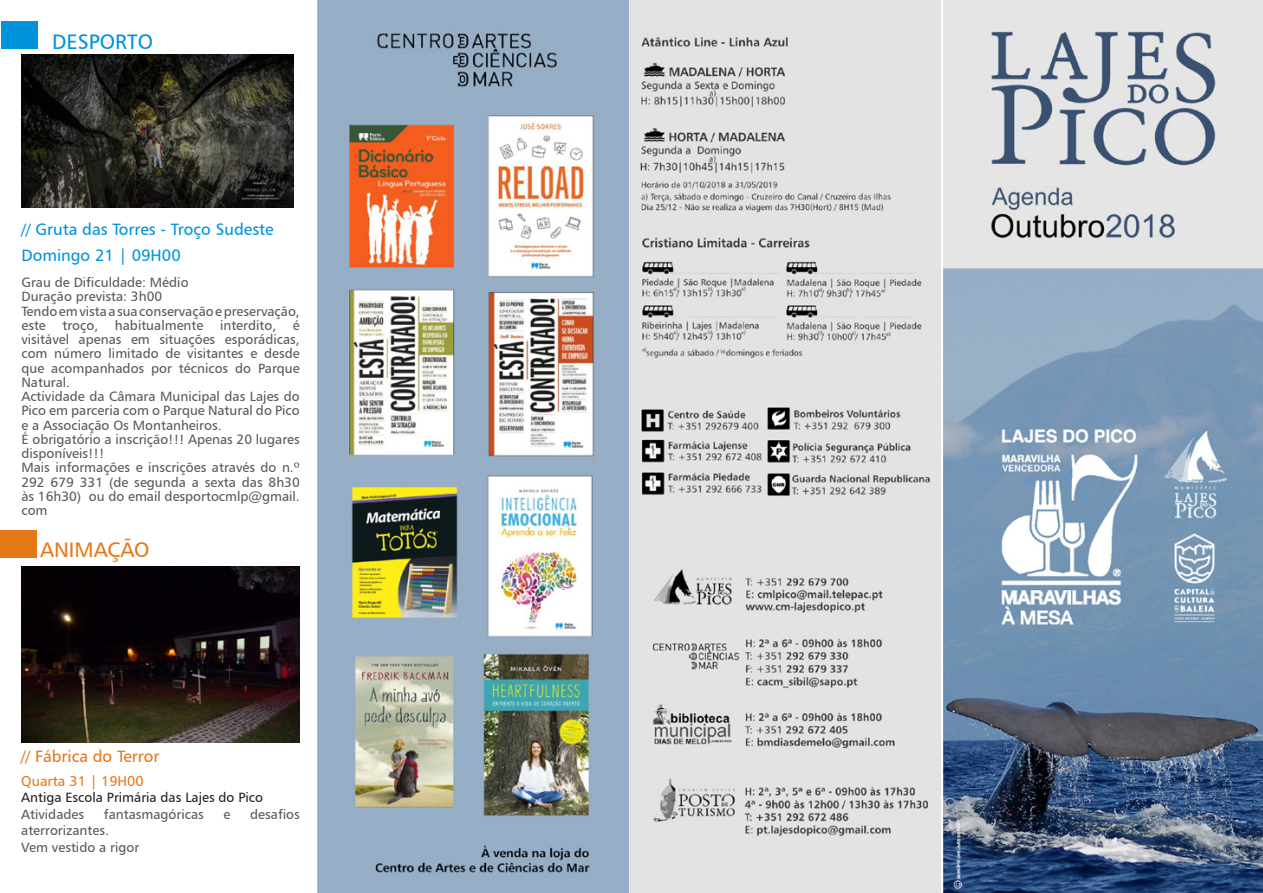
<style>
.page{position:relative;width:1263px;height:893px;background:#fff}
.page>*{position:absolute;margin:0;border:0;box-sizing:border-box;transform-origin:0 0}
.texto_corrido{font:21px "Humanist 777 BT Roman B";color:#e77817}
.texto_corrido-2{font:21px "Humanist 777 BT Roman B";color:#0093dd}
.texto_corrido-3{font:16.5px "Humanist 777 BT Roman B";color:#0093dd}
.texto_corrido-4{font:16.5px "Humanist 777 BT Roman B";color:#e77817}
.texto_corrido-5{font:14.25px "Humanist 777 BT Roman B";color:#e77817}
.texto_corrido-6{font:13.5px/14.2px "Humanist 777 BT Roman B";color:#57585a;text-align:justify}
.texto_corrido-7{font:13.5px "Humanist 777 BT Roman B";color:#231f20}
</style>
<div class="page">
<img style="left:630px;top:0;width:310px;height:893px">
<img style="left:943px;top:0;width:320px;height:893px">
<img style="left:318px;top:0;width:310px;height:893px">
<div style="left:0;top:530px;width:37px;height:28px;background:#e77817"></div>
<img style="left:21px;top:566px;width:278px;height:176px">
<div style="left:2px;top:21px;width:36px;height:28px;background:#0093dd"></div>
<img style="left:21px;top:55px;width:273px;height:152px">
<p class="texto_corrido-2" style="left:52px;top:29px;width:103px">DESPORTO</p>
<p class="texto_corrido-3" style="left:21px;top:219px;width:254px">// Gruta das Torres - Troço Sudeste</p>
<p class="texto_corrido-3" style="left:21px;top:245px;width:161px">Domingo 21 | 09H00</p>
<p class="texto_corrido-6" style="left:21px;top:275px;width:169px">Grau de Dificuldade: Médio</p>
<p class="texto_corrido-6" style="left:21px;top:289px;width:142px">Duração prevista: 3h00</p>
<p class="texto_corrido-6" style="left:21px;top:304px;width:280px">Tendo em vista a sua conservação e preservação, este troço, habitualmente interdito, é visitável apenas em situações esporádicas, com número limitado de visitantes e desde que acompanhados por técnicos do Parque Natural.</p>
<p class="texto_corrido-6" style="left:21px;top:389px;width:280px">Actividade da Câmara Municipal das Lajes do Pico em parceria com o Parque Natural do Pico e a Associação Os Montanheiros.</p>
<p class="texto_corrido-6" style="left:21px;top:432px;width:280px">É obrigatório a inscrição!!! Apenas 20 lugares disponíveis!!!</p>
<p class="texto_corrido-6" style="left:21px;top:460px;width:280px">Mais informações e inscrições através do n.º 292 679 331 (de segunda a sexta das 8h30 às 16h30) ou do email desportocmlp@gmail. com</p>
<p class="texto_corrido" style="left:40px;top:537px;width:111px">ANIMAÇÃO</p>
<p class="texto_corrido-4" style="left:21px;top:746px;width:140px">// Fábrica do Terror</p>
<p class="texto_corrido-5" style="left:21px;top:772px;width:124px">Quarta 31 | 19H00</p>
<p class="texto_corrido-7" style="left:21px;top:789px;width:243px">Antiga Escola Primária das Lajes do Pico</p>
<p class="texto_corrido-6" style="left:21px;top:807px;width:64px">Atividades</p>
<p class="texto_corrido-6" style="left:104px;top:807px;width:101px">fantasmagóricas</p>
<p class="texto_corrido-6" style="left:224px;top:807px;width:8px">e</p>
<p class="texto_corrido-6" style="left:250px;top:807px;width:51px">desafios</p>
<p class="texto_corrido-6" style="left:21px;top:823px;width:89px">aterrorizantes.</p>
<p class="texto_corrido-6" style="left:21px;top:840px;width:119px">Vem vestido a rigor</p>
</div>
